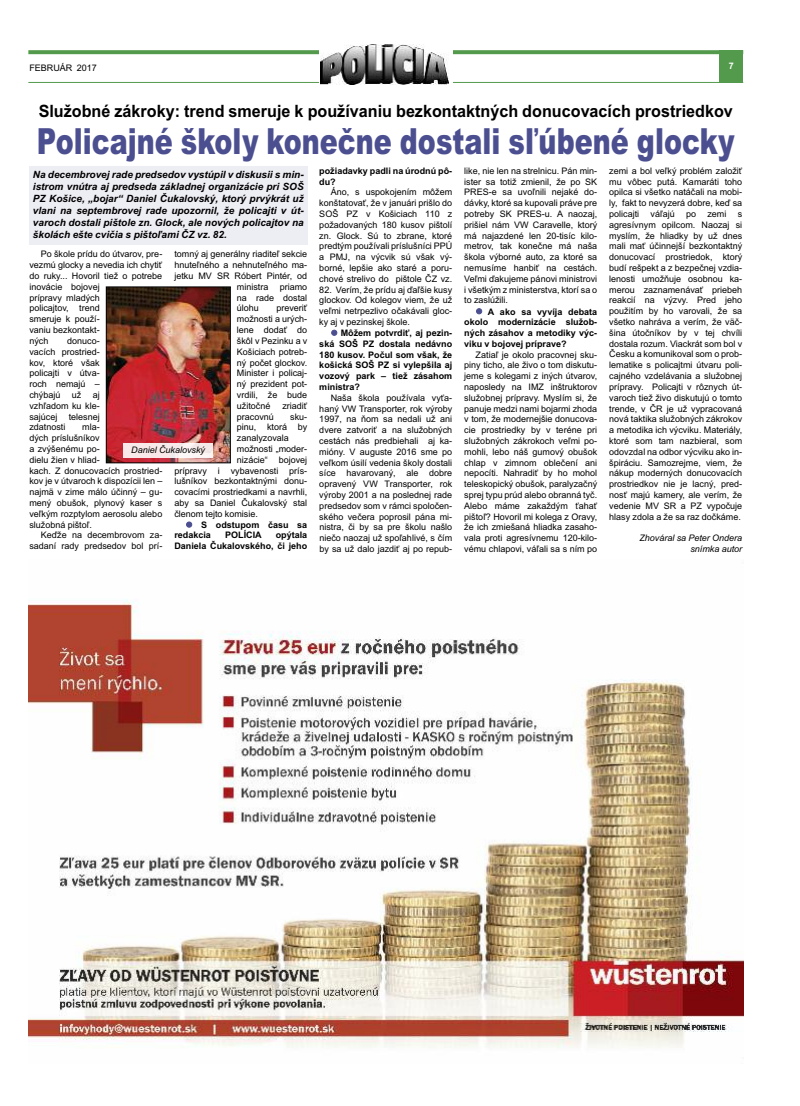
<style>
.page{position:relative;width:800px;height:1106px;background:#fff}
.page>*{position:absolute;margin:0;border:0;box-sizing:border-box;transform-origin:0 0}
.t1{font:900 36px "Arial";color:#4b4f90;scale:.75 1}
.t2{font:700 17px "Arial";color:#000;scale:.95 1}
.t3{font:italic 700 10px/12px "Arial";color:#000;text-align:justify}
.t4{font:9px/10.8px "Arial";color:#000;text-align:justify}
.t5{font:700 9px/10.7px "Arial";color:#000}
.t6{font:italic 9px/10.8px "Arial";color:#000;text-align:right}
.t7{font:700 9px "Arial";color:#fff}
.s1{color:#4b4f90}
</style>
<div class="page">
<hr style="left:28px;top:82px;width:715px;height:1px;background:#549a4d">
<svg style="left:28px;top:50px;width:691px;height:4px;background:#5c9e55"></svg>
<div style="left:719px;top:50px;width:24px;height:33px;background:#549a4d"></div>
<div style="left:319px;top:43px;width:133px;height:44px;background:#fff"></div>
<img style="left:321px;top:44px;width:127px;height:41px">
<img style="left:28px;top:599px;width:715px;height:449px">
<div style="left:29px;top:166px;width:278px;height:79px;background:#ededf4"></div>
<img style="left:108px;top:288px;width:121px;height:173px">
<div style="left:106px;top:286px;width:125px;height:177px;border:1px solid #000"></div>
<div style="left:123px;top:443px;width:90px;height:14px;background:#fff;opacity:.9"></div>
<p class="t4" style="left:29px;top:63px;width:69px">FEBRUÁR 2017</p>
<p class="t7" style="left:728px;top:60px;width:7px">7</p>
<h2 class="t2" style="left:39px;top:102px;width:732px">Služobné zákroky: trend smeruje k používaniu bezkontaktných donucovacích prostriedkov</h2>
<h1 class="t1" style="left:37px;top:120px;width:931px">Policajné školy konečne dostali sľúbené glocky</h1>
<p class="t3" style="left:33px;top:169px;width:272px">Na decembrovej rade predsedov vystúpil v diskusii s min&shy;istrom vnútra aj predseda základnej organizácie pri SOŠ PZ Košice, „bojar“ Daniel Čukalovský, ktorý prvýkrát už vlani na septembrovej rade upozornil, že policajti v út&shy;varoch dostali pištole zn. Glock, ale nových policajtov na školách ešte cvičia s pištoľami ČZ vz. 82.</p>
<p class="t4" style="left:29px;top:249px;width:134px;text-align:left;text-indent:11px">Po škole prídu do útvarov, pre&shy;vezmú glocky a nevedia ich chytiť do ruky... Hovoril tiež o potrebe inovácie bojovej<br>prípravy mladých<br>policajtov, trend<br>smeruje k použí-<br>vaniu bezkontakt-<br>ných</p>
<p class="t4" style="left:174px;top:249px;width:134px">tomný aj generálny riaditeľ sekcie</p>
<p class="t4" style="left:174px;top:260px;width:134px">hnuteľného a nehnuteľného ma-</p>
<p class="t4" style="left:174px;top:270px;width:134px">jetku MV SR Róbert Pintér, od</p>
<p class="t4" style="left:237px;top:281px;width:33px">ministra</p>
<p class="t4" style="left:237px;top:281px;width:72px;text-indent:43px">priamo na rade dostal úlohu</p>
<p class="t4" style="left:237px;top:303px;width:72px;text-indent:39px">preveriť možnosti a urých&shy;lene dodať do škôl v Pezinku a v Košiciach potreb&shy;ný počet glockov.<br>Minister i policaj&shy;ný prezident pot&shy;vrdili, že bude užitočné</p>
<p class="t4" style="left:29px;top:335px;width:72px;text-indent:38px">donuco&shy;vacích prostried&shy;kov, ktoré však policajti v útva&shy;roch nemajú – chýbajú</p>
<p class="t4" style="left:72px;top:389px;width:11px">už</p>
<p class="t4" style="left:29px;top:389px;width:72px;text-indent:63px">aj vzhľadom ku kle&shy;sajúcej</p>
<p class="t4" style="left:282px;top:400px;width:26px">zriadiť</p>
<p class="t4" style="left:237px;top:411px;width:39px">pracovnú</p>
<p class="t4" style="left:290px;top:411px;width:19px">sku-</p>
<p class="t4" style="left:237px;top:422px;width:72px">pinu, ktorá by</p>
<p class="t4" style="left:237px;top:432px;width:54px">zanalyzovala</p>
<p class="t4" style="left:237px;top:443px;width:72px">možnosti „moder-</p>
<p class="t4" style="left:237px;top:454px;width:72px">nizácie“ bojovej</p>
<p class="t4" style="left:174px;top:465px;width:134px">prípravy i vybavenosti prís-</p>
<p class="t4" style="left:174px;top:476px;width:134px">lušníkov bezkontaktnými donu-</p>
<p class="t4" style="left:174px;top:486px;width:134px">covacími prostriedkami a navrhli,</p>
<p class="t4" style="left:174px;top:497px;width:134px">aby sa Daniel Čukalovský stal</p>
<p class="t4" style="left:174px;top:508px;width:85px">členom tejto komisie.</p>
<p class="t5" style="left:174px;top:519px;width:134px;text-indent:11px"><span class="s1">●</span> S odstupom času sa redakcia</p>
<p class="t4" style="left:69px;top:411px;width:33px">telesnej</p>
<p class="t4" style="left:29px;top:422px;width:134px;text-align:left;text-indent:53px">mla-<br>dých príslušníkov<br>a zvýšenému po-<br>dielu žien v hliad-<br>kach. Z donucovacích prostried&shy;kov je v útvaroch k dispozícii len – najmä v zime málo účinný – gu&shy;mený obušok, plynový kaser s veľkým rozptylom aerosolu alebo služobná pištoľ.</p>
<p class="t4" style="left:29px;top:530px;width:134px;text-align:right">Keďže na decembrovom za&shy;sadaní rady predsedov bol prí-</p>
<p class="t4" style="left:29px;top:422px;width:38px">zdatnosti</p>
<p class="t6" style="left:131px;top:444px;width:75px">Daniel Čukalovský</p>
<p class="t5" style="left:225px;top:530px;width:38px">POLÍCIA</p>
<p class="t5" style="left:174px;top:530px;width:134px;text-align:right">opýtala<br>Daniela Čukalovského, či jeho</p>
<p class="t5" style="left:319px;top:165px;width:134px">požiadavky padli na úrodnú pô&shy;du?</p>
<p class="t4" style="left:319px;top:187px;width:134px;text-indent:11px">Áno, s uspokojením môžem konštatovať, že v januári prišlo do SOŠ PZ v Košiciach 110 z požadovaných 180 kusov pištolí zn. Glock. Sú to zbrane, ktoré predtým používali príslušníci PPÚ a PMJ, na výcvik sú však vý&shy;borné, lepšie ako staré a poru&shy;chové strelivo do pištole ČZ vz.</p>
<p class="t4" style="left:319px;top:284px;width:134px">82. Verím, že prídu aj ďaľšie kusy glockov. Od kolegov viem, že už veľmi netrpezlivo očakávali gloc&shy;ky aj v pezinskej škole.</p>
<p class="t5" style="left:319px;top:328px;width:134px;text-align:justify;text-indent:12px"><span class="s1">●</span> Môžem potvrdiť, aj pezin&shy;ská SOŠ PZ dostala nedávno 180 kusov. Počul som však, že košická SOŠ PZ si vylepšila aj vozový park – tiež zásahom ministra?</p>
<p class="t4" style="left:319px;top:392px;width:134px;text-indent:11px">Naša škola používala vyťa&shy;haný VW Transporter, rok výroby 1997, na ňom sa nedali už ani dvere zatvoriť a na služobných cestách nás predbiehali aj ka&shy;mióny. V auguste 2016 sme po veľkom úsilí vedenia školy dostali síce havarovaný, ale dobre opravený VW Transporter, rok výroby 2001 a na poslednej rade predsedov som v rámci spoločen&shy;ského večera poprosil pána mi&shy;nistra, či by sa pre školu našlo niečo naozaj už spoľahlivé, s čím by sa už dalo jazdiť aj po repub-</p>
<p class="t4" style="left:464px;top:165px;width:134px">like, nie len na strelnicu. Pán min&shy;ister sa totiž zmienil, že po SK PRES-e sa uvoľnili nejaké do&shy;dávky, ktoré sa kupovali práve pre potreby SK PRES-u. A naozaj, prišiel nám VW Caravelle, ktorý má najazdené len 20-tisíc kilo&shy;metrov, tak konečne má naša škola výborné auto, za ktoré sa nemusíme hanbiť na cestách.<br>Veľmi ďakujeme pánovi ministrovi i všetkým z ministerstva, ktorí sa o to zaslúžili.</p>
<p class="t5" style="left:464px;top:306px;width:134px;text-align:justify;text-indent:11px"><span class="s1">●</span> A ako sa vyvíja debata okolo modernizácie služob&shy;ných zásahov a metodiky výc&shy;viku v bojovej príprave?</p>
<p class="t4" style="left:464px;top:349px;width:134px;text-indent:11px">Zatiaľ je okolo pracovnej sku&shy;piny ticho, ale živo o tom diskutu&shy;jeme s kolegami z iných útvarov, naposledy na IMZ inštruktorov služobnej prípravy. Myslím si, že panuje medzi nami bojarmi zhoda v tom, že modernejšie donucova&shy;cie prostriedky by v teréne pri služobných zákrokoch veľmi po&shy;mohli, lebo náš gumový obušok chlap v zimnom oblečení ani nepocíti. Nahradiť by ho mohol teleskopický obušok, paralyzačný sprej typu prúd alebo obranná tyč.<br>Alebo máme zakaždým ťahať pištoľ? Hovoril mi kolega z Oravy, že ich zmiešaná hliadka zasaho&shy;vala proti agresívnemu 120-kilo&shy;vému chlapovi, váľali sa s ním po</p>
<p class="t4" style="left:609px;top:165px;width:134px">zemi a bol veľký problém založiť mu vôbec putá. Kamaráti toho opilca si všetko natáčali na mobi&shy;ly, fakt to nevyzerá dobre, keď sa policajti</p>
<p class="t4" style="left:650px;top:208px;width:26px">váľajú</p>
<p class="t4" style="left:686px;top:208px;width:12px">po</p>
<p class="t4" style="left:707px;top:208px;width:21px">zemi</p>
<p class="t4" style="left:609px;top:208px;width:134px;text-indent:128px">s agresívnym opilcom. Naozaj si myslím, že hliadky by už dnes mali mať účinnejší bezkontaktný donucovací prostriedok, ktorý budí rešpekt a z bezpečnej vzdia&shy;lenosti umožňuje osobnou ka&shy;merou zaznamenávať priebeh reakcií na výzvy. Pred jeho použitím by ho varovali, že sa všetko nahráva a verím, že väč&shy;šina útočníkov by v tej chvíli dostala rozum. Viackrát som bol v Česku a komunikoval som o prob&shy;lematike s policajtmi útvaru poli&shy;cajného vzdelávania a služobnej prípravy. Policajti v rôznych út&shy;varoch tiež živo diskutujú o tomto trende, v ČR je už vypracovaná nová taktika služobných zákrokov a metodika ich výcviku. Materiály, ktoré som tam nazbieral, som odovzdal na odbor výcviku ako in&shy;špiráciu. Samozrejme, viem, že nákup moderných donucovacích prostriedkov nie je lacný, pred&shy;nosť majú kamery, ale verím, že vedenie MV SR a PZ vypočuje hlasy zdola a že sa raz dočkáme.</p>
<p class="t6" style="left:639px;top:532px;width:104px">Zhováral sa Peter Ondera snímka autor</p>
</div>
